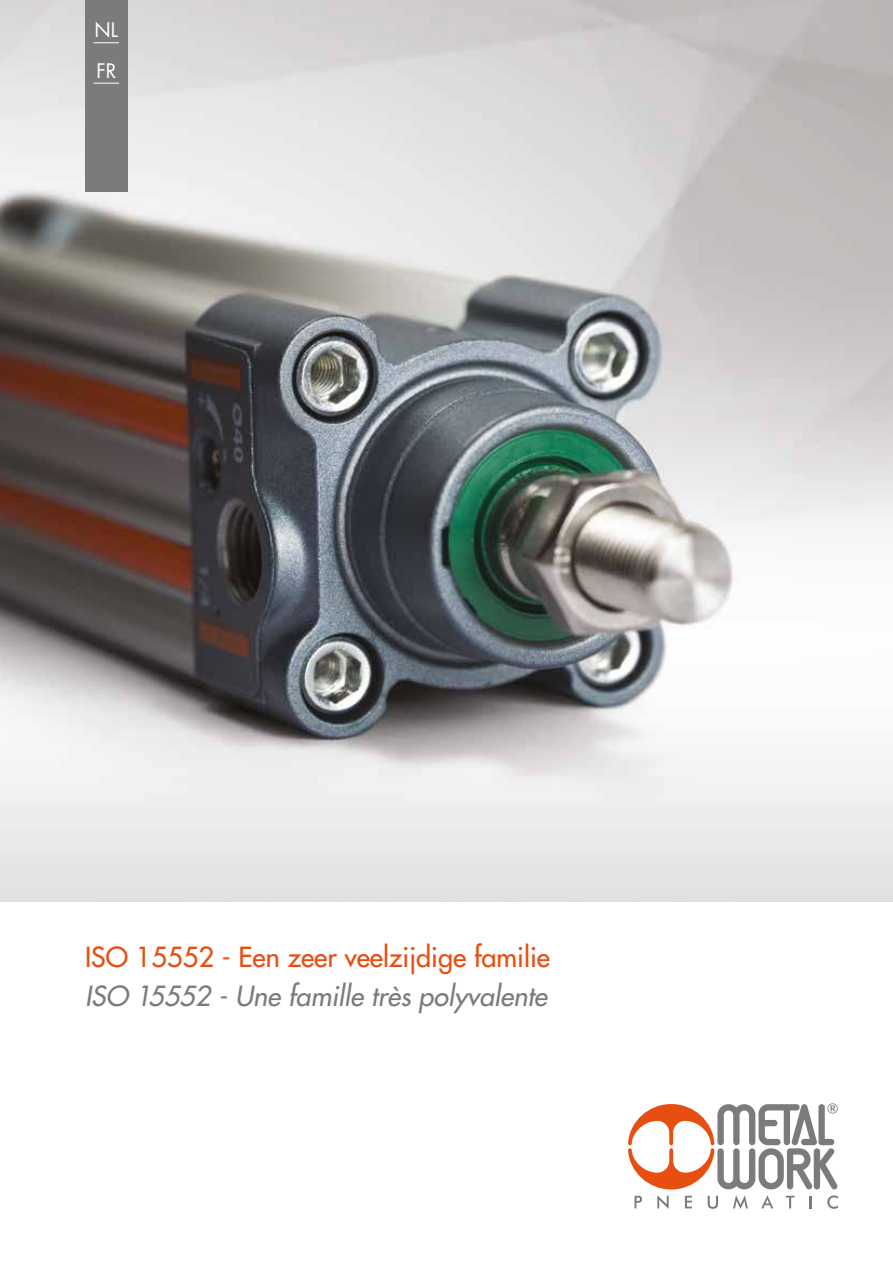
<style>
.page{position:relative;width:893px;height:1263px;background:#fff}
.page>*{position:absolute;margin:0;border:0;box-sizing:border-box;transform-origin:0 0}
.t1{font:500 27px "Futura Std";color:#e84e0f}
.t2{font:italic 500 27px "Futura Std";color:#7c7b7b}
.t3{font:19.5px/40.3px "Futura";color:#fff}
</style>
<div class="page">
<svg style="left:634px;top:1196px;width:8px;height:12px"></svg>
<svg style="left:657px;top:1195px;width:12px;height:14px"></svg>
<svg style="left:685px;top:1196px;width:7px;height:12px"></svg>
<svg style="left:708px;top:1196px;width:10px;height:13px"></svg>
<svg style="left:733px;top:1195px;width:15px;height:14px"></svg>
<svg style="left:761px;top:1195px;width:12px;height:13px"></svg>
<svg style="left:786px;top:1196px;width:8px;height:12px"></svg>
<svg style="left:809px;top:1196px;width:2px;height:12px"></svg>
<svg style="left:827px;top:1195px;width:11px;height:14px"></svg>
<svg style="left:628px;top:1103px;width:210px;height:86px"></svg>
<img style="left:0;top:0;width:893px;height:901px">
<div style="left:85px;top:0;width:43px;height:191px;background:#7c7b7b"></div>
<svg style="left:94px;top:42px;width:25px;height:1px"></svg>
<svg style="left:94px;top:83px;width:25px;height:1px"></svg>
<p class="t3" style="left:95px;top:10px;width:25px">NL<br>FR</p>
<p class="t1" style="left:85px;top:940px;width:466px">ISO 15552 - Een zeer veelzijdige familie</p>
<p class="t2" style="left:85px;top:979px;width:464px">ISO 15552 - Une famille très polyvalente</p>
</div>
